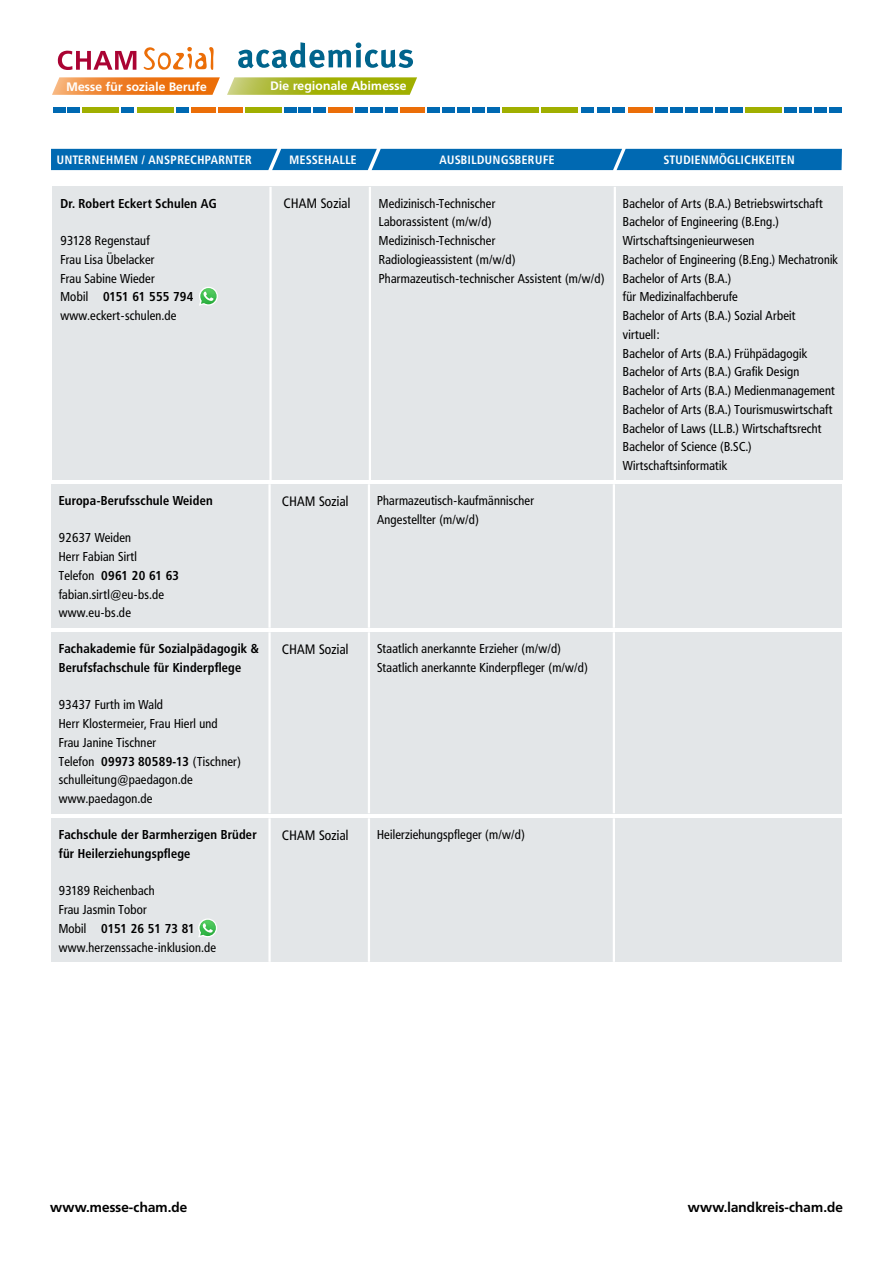
<style>
.page{position:relative;width:893px;height:1263px;background:#fff}
.page>*{position:absolute;margin:0;border:0;box-sizing:border-box;transform-origin:0 0}
.t1{font:13.5px "Frutiger Condensed BQ";letter-spacing:.02em;color:#000}
.t2{font:700 13.5px "Frutiger BQ";letter-spacing:.015em;color:#000}
.t3{font:12.75px/18.8px "Frutiger Condensed BQ";letter-spacing:.02em;color:#000}
.t4{font:700 12.75px/18.8px "Frutiger Condensed BQ";letter-spacing:.02em;color:#000}
.t5{font:700 12.15px "Frutiger BQ";letter-spacing:.02em;color:#fff}
.t6{font:700 12px "Frutiger Condensed BQ";letter-spacing:.05em;color:#fff}
.s1{font-weight:700}
</style>
<div class="page">
<div style="left:53px;top:107px;width:12px;height:6px;background:#0069b2"></div>
<div style="left:68px;top:107px;width:12px;height:6px;background:#0069b2"></div>
<div style="left:176px;top:107px;width:12px;height:6px;background:#0069b2"></div>
<div style="left:284px;top:107px;width:12px;height:6px;background:#0069b2"></div>
<div style="left:299px;top:107px;width:12px;height:6px;background:#0069b2"></div>
<div style="left:355px;top:107px;width:13px;height:6px;background:#0069b2"></div>
<div style="left:370px;top:107px;width:12px;height:6px;background:#0069b2"></div>
<div style="left:427px;top:107px;width:12px;height:6px;background:#0069b2"></div>
<div style="left:83px;top:107px;width:36px;height:6px;background:#a0af00"></div>
<div style="left:122px;top:107px;width:12px;height:6px;background:#0069b2"></div>
<div style="left:137px;top:107px;width:36px;height:6px;background:#a0af00"></div>
<div style="left:191px;top:107px;width:24px;height:6px;background:#eb6e08"></div>
<div style="left:218px;top:107px;width:24px;height:6px;background:#eb6e08"></div>
<div style="left:245px;top:107px;width:36px;height:6px;background:#a0af00"></div>
<div style="left:313px;top:107px;width:13px;height:6px;background:#0069b2"></div>
<div style="left:329px;top:107px;width:24px;height:6px;background:#eb6e08"></div>
<div style="left:385px;top:107px;width:12px;height:6px;background:#0069b2"></div>
<div style="left:400px;top:107px;width:24px;height:6px;background:#eb6e08"></div>
<div style="left:442px;top:107px;width:12px;height:6px;background:#0069b2"></div>
<div style="left:457px;top:107px;width:12px;height:6px;background:#0069b2"></div>
<div style="left:472px;top:107px;width:12px;height:6px;background:#0069b2"></div>
<div style="left:487px;top:107px;width:13px;height:6px;background:#0069b2"></div>
<div style="left:502px;top:107px;width:37px;height:6px;background:#a0af00"></div>
<div style="left:541px;top:107px;width:37px;height:6px;background:#a0af00"></div>
<div style="left:582px;top:107px;width:12px;height:6px;background:#0069b2"></div>
<div style="left:597px;top:107px;width:12px;height:6px;background:#0069b2"></div>
<div style="left:612px;top:107px;width:12px;height:6px;background:#0069b2"></div>
<div style="left:628px;top:107px;width:24px;height:6px;background:#eb6e08"></div>
<div style="left:655px;top:107px;width:12px;height:6px;background:#0069b2"></div>
<div style="left:670px;top:107px;width:12px;height:6px;background:#0069b2"></div>
<div style="left:685px;top:107px;width:12px;height:6px;background:#0069b2"></div>
<div style="left:700px;top:107px;width:12px;height:6px;background:#0069b2"></div>
<div style="left:715px;top:107px;width:12px;height:6px;background:#0069b2"></div>
<div style="left:730px;top:107px;width:12px;height:6px;background:#0069b2"></div>
<div style="left:745px;top:107px;width:37px;height:6px;background:#a0af00"></div>
<div style="left:785px;top:107px;width:12px;height:6px;background:#0069b2"></div>
<div style="left:800px;top:107px;width:12px;height:6px;background:#0069b2"></div>
<div style="left:815px;top:107px;width:12px;height:6px;background:#0069b2"></div>
<div style="left:830px;top:107px;width:12px;height:6px;background:#0069b2"></div>
<svg style="left:52px;top:77px;width:168px;height:18px;background:#ef8837"></svg>
<svg style="left:227px;top:77px;width:190px;height:18px;background:#adba2b"></svg>
<svg style="left:144px;top:47px;width:70px;height:23px"></svg>
<svg style="left:58px;top:51px;width:78px;height:19px"></svg>
<svg style="left:238px;top:42px;width:175px;height:26px"></svg>
<div style="left:51px;top:149px;width:791px;height:21px;background:#0069b2"></div>
<div style="left:51px;top:818px;width:791px;height:144px;background:#e3e6e8"></div>
<hr style="left:268px;top:818px;width:3px;height:144px;background:#fff">
<hr style="left:368px;top:818px;width:2px;height:144px;background:#fff">
<hr style="left:613px;top:818px;width:2px;height:144px;background:#fff">
<svg style="left:198px;top:918px;width:19px;height:19px"></svg>
<div style="left:51px;top:632px;width:791px;height:181px;background:#e3e6e8"></div>
<hr style="left:268px;top:632px;width:3px;height:181px;background:#fff">
<hr style="left:368px;top:632px;width:2px;height:181px;background:#fff">
<hr style="left:613px;top:632px;width:2px;height:181px;background:#fff">
<div style="left:51px;top:484px;width:791px;height:144px;background:#e3e6e8"></div>
<hr style="left:268px;top:484px;width:3px;height:144px;background:#fff">
<hr style="left:368px;top:484px;width:2px;height:144px;background:#fff">
<hr style="left:613px;top:484px;width:2px;height:144px;background:#fff">
<div style="left:52px;top:187px;width:791px;height:293px;background:#e3e6e8"></div>
<hr style="left:269px;top:187px;width:3px;height:293px;background:#fff">
<hr style="left:369px;top:187px;width:2px;height:293px;background:#fff">
<hr style="left:614px;top:187px;width:2px;height:293px;background:#fff">
<svg style="left:199px;top:287px;width:19px;height:19px"></svg>
<p class="t5" style="left:66px;top:79px;width:142px">Messe für soziale Berufe</p>
<p class="t5" style="left:271px;top:79px;width:137px">Die regionale Abimesse</p>
<p class="t6" style="left:57px;top:152px;width:196px">UNTERNEHMEN / ANSPRECHPARNTER</p>
<p class="t6" style="left:289px;top:152px;width:69px">MESSEHALLE</p>
<p class="t6" style="left:439px;top:152px;width:117px">AUSBILDUNGSBERUFE</p>
<p class="t6" style="left:664px;top:152px;width:132px">STUDIENMÖGLICHKEITEN</p>
<p class="t4" style="left:60px;top:194px;width:158px">Dr. Robert Eckert Schulen AG</p>
<p class="t3" style="left:60px;top:231px;width:134px">93128 Regenstauf<br>Frau Lisa Übelacker<br>Frau Sabine Wieder<br>Mobil <span class="s1">0151 61 555 794 </span>www.eckert-schulen.de</p>
<p class="t4" style="left:59px;top:491px;width:155px">Europa-Berufsschule Weiden</p>
<p class="t3" style="left:59px;top:528px;width:122px">92637 Weiden<br>Herr Fabian Sirtl<br>Telefon <span class="s1">0961 20 61 63 </span>fabian.sirtl@eu-bs.de www.eu-bs.de</p>
<p class="t4" style="left:59px;top:639px;width:201px">Fachakademie für Sozialpädagogik &amp;<br>Berufsfachschule für Kinderpflege</p>
<p class="t3" style="left:59px;top:695px;width:184px">93437 Furth im Wald<br>Herr Klostermeier, Frau Hierl und<br>Frau Janine Tischner<br>Telefon <span class="s1">09973 80589-13</span> (Tischner) schulleitung@paedagon.de www.paedagon.de</p>
<p class="t4" style="left:59px;top:825px;width:199px">Fachschule der Barmherzigen Brüder für Heilerziehungspflege</p>
<p class="t3" style="left:59px;top:881px;width:159px">93189 Reichenbach<br>Frau Jasmin Tobor<br>Mobil <span class="s1">0151 26 51 73 81 </span>www.herzenssache-inklusion.de</p>
<p class="t1" style="left:284px;top:195px;width:68px">CHAM Sozial</p>
<p class="t3" style="left:379px;top:194px;width:227px">Medizinisch-Technischer<br>Laborassistent (m/w/d)<br>Medizinisch-Technischer<br>Radiologieassistent (m/w/d)<br>Pharmazeutisch-technischer Assistent (m/w/d)</p>
<p class="t3" style="left:623px;top:194px;width:216px">Bachelor of Arts (B.A.) Betriebswirtschaft Bachelor of Engineering (B.Eng.)<br>Wirtschaftsingenieurwesen<br>Bachelor of Engineering (B.Eng.) Mechatronik Bachelor of Arts (B.A.)<br>für Medizinalfachberufe<br>Bachelor of Arts (B.A.) Sozial Arbeit<br>virtuell:<br>Bachelor of Arts (B.A.) Frühpädagogik Bachelor of Arts (B.A.) Grafik Design Bachelor of Arts (B.A.) Medienmanagement Bachelor of Arts (B.A.) Tourismuswirtschaft Bachelor of Laws (LL.B.) Wirtschaftsrecht Bachelor of Science (B.SC.)<br>Wirtschaftsinformatik</p>
<p class="t1" style="left:282px;top:492px;width:68px">CHAM Sozial</p>
<p class="t3" style="left:377px;top:491px;width:158px">Pharmazeutisch-kaufmännischer<br>Angestellter (m/w/d)</p>
<p class="t1" style="left:282px;top:640px;width:68px">CHAM Sozial</p>
<p class="t3" style="left:377px;top:639px;width:212px">Staatlich anerkannte Erzieher (m/w/d)<br>Staatlich anerkannte Kinderpfleger (m/w/d)</p>
<p class="t1" style="left:282px;top:826px;width:68px">CHAM Sozial</p>
<p class="t3" style="left:377px;top:825px;width:149px">Heilerziehungspfleger (m/w/d)</p>
<p class="t2" style="left:50px;top:1199px;width:138px">www.messe-cham.de</p>
<p class="t2" style="left:688px;top:1199px;width:156px">www.landkreis-cham.de</p>
</div>
